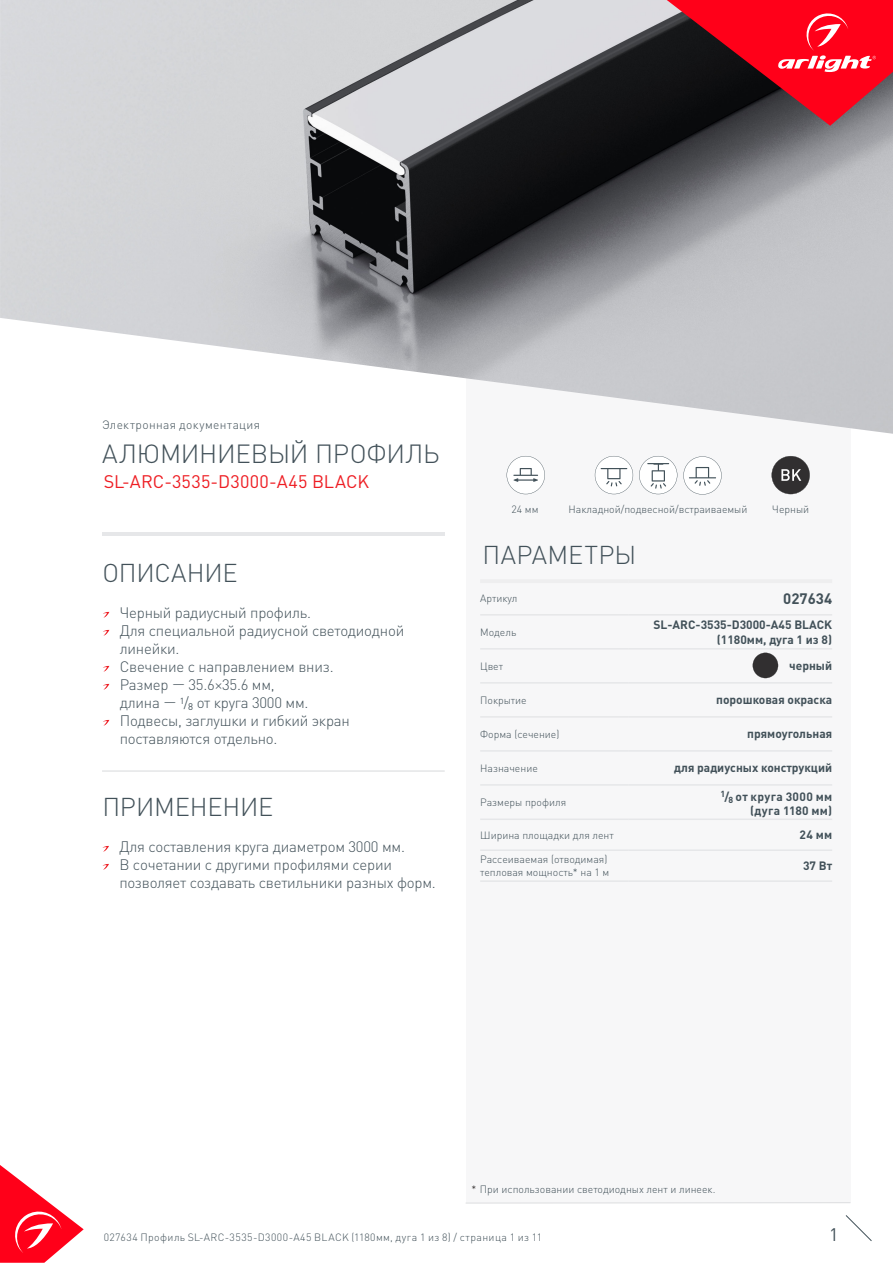
<style>
.page{position:relative;width:893px;height:1263px;background:#fff}
.page>*{position:absolute;margin:0;border:0;box-sizing:border-box;transform-origin:0 0}
.t1{font:300 25.95px "DIN Pro";letter-spacing:-.01em;color:#425159}
.t2{font:300 25.5px "DIN Pro";letter-spacing:-.005em;color:#425159}
.t3{font:300 25.5px "DIN Pro";letter-spacing:.015em;color:#425159}
.t4{font:18px "DIN Pro";letter-spacing:.01em;color:#ee1d23}
.t5{font:18px "DIN Pro";color:#425159}
.t6{font:300 15px/18px "DIN Pro";letter-spacing:-.015em;color:#425159}
.t7{font:700 15px "DIN Pro";color:#425159}
.t8{font:700 12px/14.4px "DIN Pro";color:#425159;text-align:right}
.t9{font:700 12px/14.4px "DIN Pro";letter-spacing:.03em;color:#425159;text-align:right}
.t10{font:300 12px "DIN Pro";letter-spacing:.03em;color:#425159}
.t11{font:300 10.5px/12.6px "DIN Pro";color:#425159}
.t12{font:300 10.5px "DIN Pro";letter-spacing:.04em;color:#425159}
.s1{color:#231f20}
</style>
<div class="page">
<svg style="left:0;top:1165px;width:84px;height:98px"></svg>
<svg style="left:845px;top:1215px;width:27px;height:26px"></svg>
<div style="left:466px;top:250px;width:384px;height:953px;background:#f7f7f8"></div>
<img style="left:0;top:0;width:893px;height:434px">
<hr style="left:102px;top:533px;width:342px;height:3px;background:#e6e7e9">
<hr style="left:480px;top:579px;width:148px;height:4px;background:#eeeeef">
<hr style="left:628px;top:579px;width:204px;height:4px;background:#eeeeef">
<hr style="left:480px;top:614px;width:148px;height:1px;background:#e6e7e9">
<hr style="left:628px;top:614px;width:204px;height:1px;background:#e6e7e9">
<hr style="left:480px;top:648px;width:148px;height:2px;background:#e6e7e9">
<hr style="left:628px;top:648px;width:204px;height:2px;background:#e6e7e9">
<hr style="left:480px;top:682px;width:148px;height:2px;background:#e6e7e9">
<hr style="left:628px;top:682px;width:204px;height:2px;background:#e6e7e9">
<hr style="left:480px;top:716px;width:148px;height:2px;background:#e6e7e9">
<hr style="left:628px;top:716px;width:204px;height:2px;background:#e6e7e9">
<hr style="left:480px;top:750px;width:148px;height:2px;background:#e6e7e9">
<hr style="left:628px;top:750px;width:204px;height:2px;background:#e6e7e9">
<hr style="left:480px;top:784px;width:148px;height:2px;background:#e6e7e9">
<hr style="left:628px;top:784px;width:204px;height:2px;background:#e6e7e9">
<hr style="left:480px;top:818px;width:148px;height:2px;background:#e6e7e9">
<hr style="left:628px;top:818px;width:204px;height:2px;background:#e6e7e9">
<hr style="left:480px;top:849px;width:148px;height:2px;background:#e6e7e9">
<hr style="left:628px;top:849px;width:204px;height:2px;background:#e6e7e9">
<hr style="left:480px;top:880px;width:148px;height:2px;background:#e6e7e9">
<hr style="left:628px;top:880px;width:204px;height:2px;background:#e6e7e9">
<hr style="left:466px;top:1202px;width:384px;height:1px;background:#dcdddf">
<svg style="left:667px;top:0;width:226px;height:126px;background:#a51a29"></svg>
<svg style="left:103px;top:612px;width:6px;height:6px"></svg>
<svg style="left:103px;top:630px;width:6px;height:6px"></svg>
<svg style="left:103px;top:666px;width:6px;height:6px"></svg>
<svg style="left:103px;top:684px;width:6px;height:6px"></svg>
<svg style="left:103px;top:720px;width:6px;height:6px"></svg>
<svg style="left:102px;top:846px;width:7px;height:6px"></svg>
<svg style="left:102px;top:864px;width:7px;height:6px"></svg>
<hr style="left:102px;top:770px;width:343px;height:2px;background:#dcdddf">
<svg style="left:507px;top:456px;width:38px;height:38px"></svg>
<svg style="left:772px;top:456px;width:38px;height:38px"></svg>
<svg style="left:753px;top:653px;width:25px;height:25px"></svg>
<svg style="left:595px;top:456px;width:38px;height:38px"></svg>
<svg style="left:639px;top:456px;width:38px;height:38px"></svg>
<svg style="left:683px;top:456px;width:39px;height:39px"></svg>
<p class="t10" style="left:102px;top:417px;width:160px">Электронная документация</p>
<p class="t1" style="left:102px;top:436px;width:339px">АЛЮМИНИЕВЫЙ ПРОФИЛЬ</p>
<p class="t4" style="left:104px;top:470px;width:267px">SL-ARC-3535-D3000-A45 BLACK</p>
<p class="t2" style="left:102px;top:555px;width:137px">ОПИСАНИЕ</p>
<p class="t6" style="left:120px;top:602px;width:193px">Черный радиусный профиль.</p>
<p class="t6" style="left:120px;top:620px;width:286px">Для специальной радиусной светодиодной линейки.</p>
<p class="t6" style="left:120px;top:656px;width:215px">Свечение с направлением вниз.</p>
<p class="t6" style="left:120px;top:674px;width:190px">Размер — 35.6×35.6 мм, длина — <sup>1</sup>/<sub>8</sub> от круга 3000 мм.</p>
<p class="t6" style="left:120px;top:710px;width:232px">Подвесы, заглушки и гибкий экран поставляются отдельно.</p>
<p class="t2" style="left:102px;top:789px;width:172px">ПРИМЕНЕНИЕ</p>
<p class="t6" style="left:119px;top:836px;width:287px">Для составления круга диаметром 3000 мм.</p>
<p class="t6" style="left:119px;top:854px;width:318px">В сочетании с другими профилями серии позволяет создавать светильники разных форм.</p>
<p class="t11" style="left:511px;top:502px;width:29px">24 мм</p>
<p class="t11" style="left:569px;top:502px;width:180px">Накладной/подвесной/встраиваемый</p>
<p class="t11" style="left:772px;top:502px;width:38px">Черный</p>
<p class="t3" style="left:483px;top:537px;width:155px">ПАРАМЕТРЫ</p>
<p class="t11" style="left:480px;top:591px;width:39px">Артикул</p>
<p class="t7" style="left:783px;top:588px;width:50px">027634</p>
<p class="t11" style="left:480px;top:625px;width:38px">Модель</p>
<p class="t8" style="left:653px;top:617px;width:180px">SL-ARC-3535-D3000-A45 BLACK (1180мм, дуга 1 из 8)</p>
<p class="t11" style="left:480px;top:659px;width:24px">Цвет</p>
<p class="t8" style="left:789px;top:658px;width:44px">черный</p>
<p class="t11" style="left:480px;top:693px;width:48px">Покрытие</p>
<p class="t8" style="left:716px;top:692px;width:117px">порошковая окраска</p>
<p class="t11" style="left:480px;top:727px;width:81px">Форма (сечение)</p>
<p class="t8" style="left:747px;top:726px;width:86px">прямоугольная</p>
<p class="t11" style="left:480px;top:761px;width:59px">Назначение</p>
<p class="t8" style="left:674px;top:760px;width:159px">для радиусных конструкций</p>
<p class="t11" style="left:480px;top:795px;width:87px">Размеры профиля</p>
<p class="t9" style="left:720px;top:789px;width:113px"><sup>1</sup>/<sub>8</sub> от круга 3000 мм (дуга 1180 мм)</p>
<p class="t11" style="left:480px;top:828px;width:135px">Ширина площадки для лент</p>
<p class="t8" style="left:799px;top:827px;width:34px">24 мм</p>
<p class="t11" style="left:480px;top:853px;width:131px">Рассеиваемая (отводимая) тепловая мощность* на 1 м</p>
<p class="t8" style="left:803px;top:858px;width:31px">37 Вт</p>
<p class="t11" style="left:471px;top:1183px;width:246px"><span class="s1">*</span> При использовании светодиодных лент и линеек.</p>
<p class="t12" style="left:104px;top:1230px;width:440px">027634 Профиль SL-ARC-3535-D3000-A45 BLACK (1180мм, дуга 1 из 8) / страница 1 из 11</p>
<p class="t5" style="left:829px;top:1222px;width:11px">1</p>
</div>
